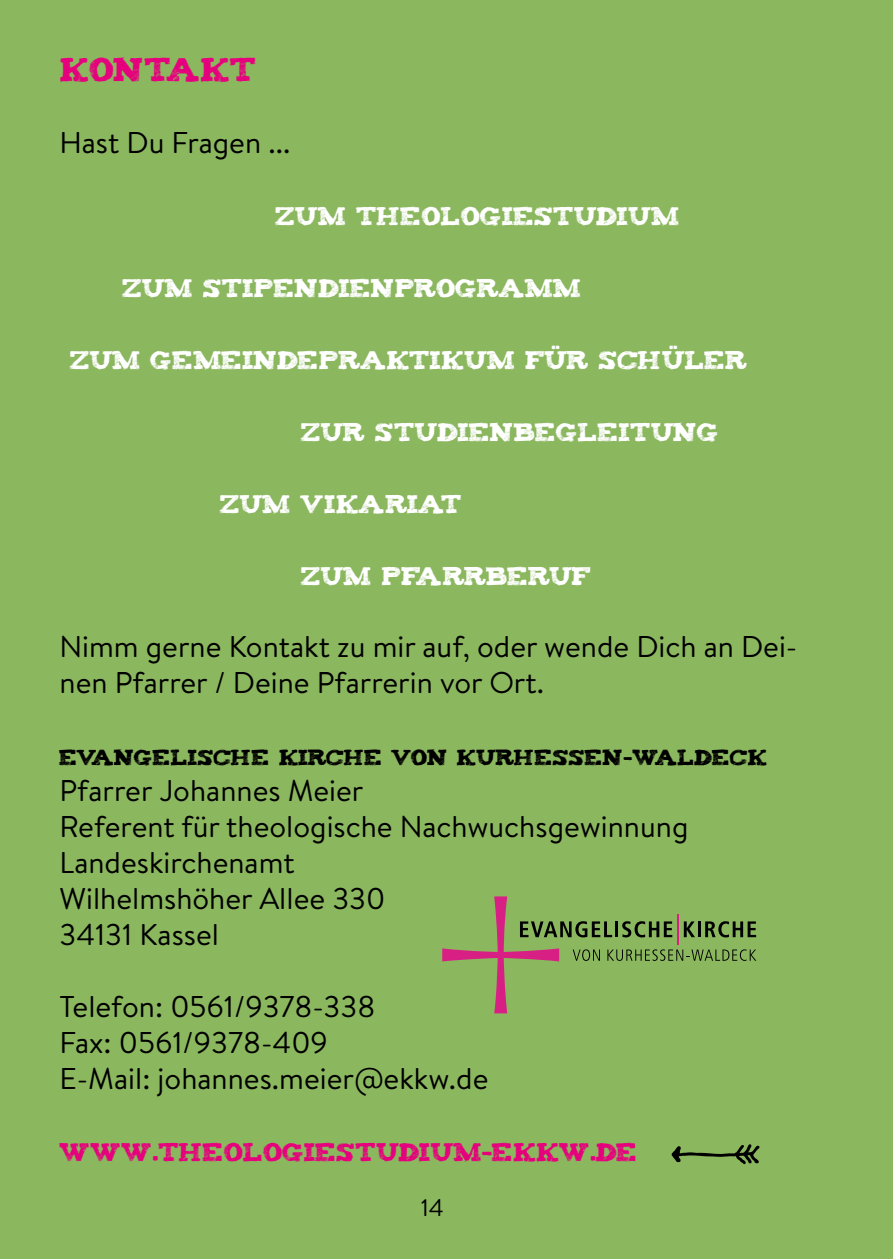
<style>
.page{position:relative;width:893px;height:1259px;background:#8bb75f}
.page>*{position:absolute;margin:0;border:0;box-sizing:border-box;transform-origin:0 0}
.t1{font:30px/36px "Brandon Text";color:#000}
.t2{font:27px "Tiza";color:#e6007d}
.t3{font:24px "Brandon Text";color:#000}
.t4{font:21px "Tiza";color:#fff}
.t5{font:21px "Tiza";color:#e6007d}
.t6{font:18px "Tiza";color:#000}
</style>
<div class="page">
<svg style="left:442px;top:896px;width:314px;height:117px"></svg>
<p class="t2" style="left:60px;top:60px;width:198px">KONTAKT</p>
<p class="t1" style="left:60px;top:123px;width:232px">Hast Du Fragen ...</p>
<p class="t4" style="left:276px;top:209px;width:405px">ZUM THEOLOGIESTUDIUM</p>
<p class="t4" style="left:123px;top:281px;width:460px">ZUM STIPENDIENPROGRAMM</p>
<p class="t4" style="left:70px;top:353px;width:679px">ZUM GEMEINDEPRAKTIKUM FÜR SCHÜLER</p>
<p class="t4" style="left:301px;top:425px;width:419px">ZUR STUDIENBEGLEITUNG</p>
<p class="t4" style="left:220px;top:497px;width:243px">ZUM VIKARIAT</p>
<p class="t4" style="left:301px;top:569px;width:291px">ZUM PFARRBERUF</p>
<p class="t1" style="left:60px;top:627px;width:739px">Nimm gerne Kontakt zu mir auf, oder wende Dich an Dei&shy;nen Pfarrer / Deine Pfarrerin vor Ort.</p>
<p class="t6" style="left:60px;top:751px;width:709px">EVANGELISCHE KIRCHE VON KURHESSEN-WALDECK</p>
<p class="t1" style="left:60px;top:771px;width:630px">Pfarrer Johannes Meier<br>Referent für theologische Nachwuchsgewinnung<br>Landeskirchenamt<br>Wilhelmshöher Allee 330<br>34131 Kassel</p>
<p class="t1" style="left:60px;top:987px;width:430px">Telefon: 0561/9378-338<br>Fax: 0561/9378-409<br>E-Mail: johannes.meier@ekkw.de</p>
<p class="t5" style="left:60px;top:1145px;width:579px">WWW.THEOLOGIESTUDIUM-EKKW.DE</p>
<p class="t3" style="left:421px;top:1191px;width:25px">14</p>
</div>
